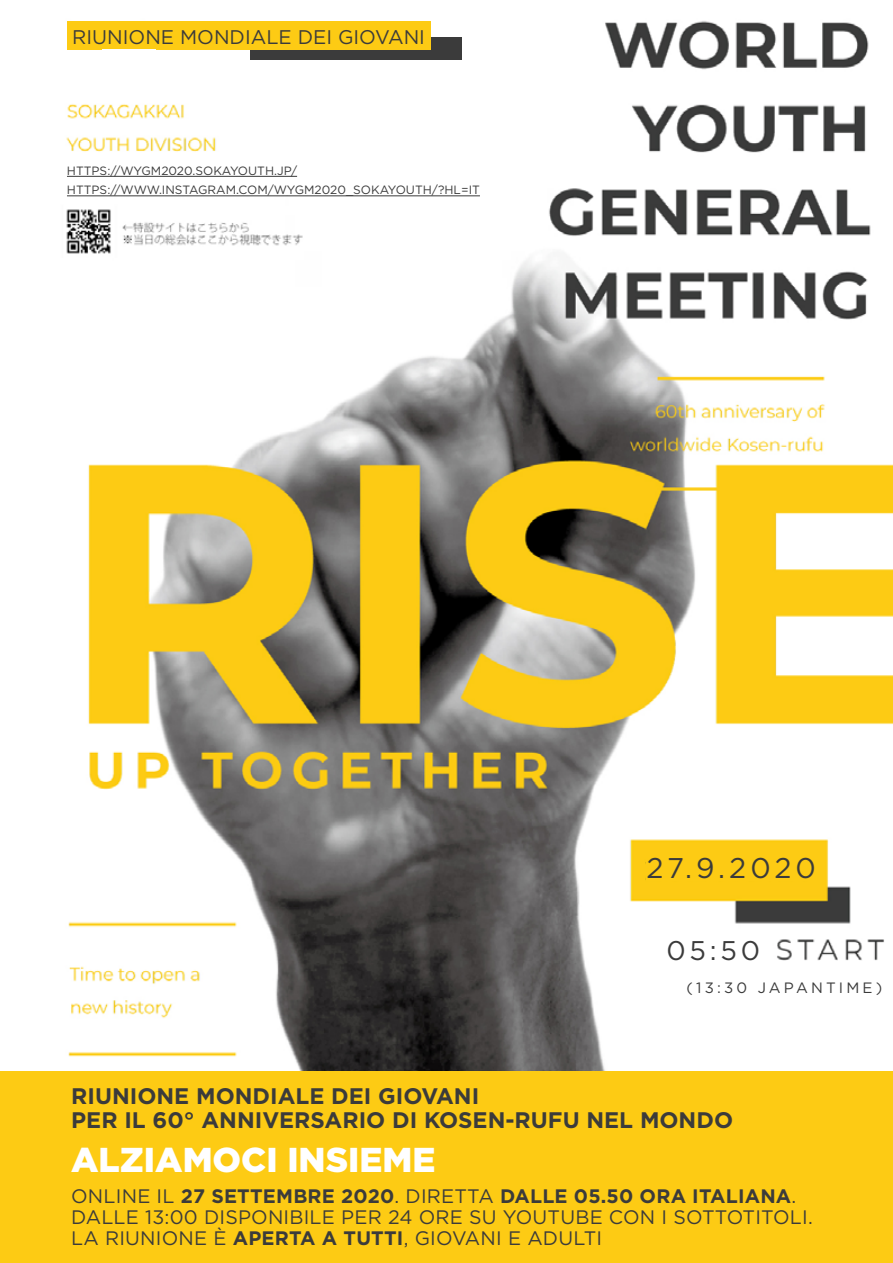
<style>
.page{position:relative;width:893px;height:1263px;background:#fff}
.page>*{position:absolute;margin:0;border:0;box-sizing:border-box;transform-origin:0 0}
.t1{font:900 34.5px "Gotham HTF";color:#fff}
.t2{font:28.5px "Gotham HTF";letter-spacing:.135em;color:#3b3b3b}
.t3{font:27px "Gotham HTF";color:#3b3b3b}
.t4{font:700 22.5px/24px "Gotham HTF";color:#3b3b3b}
.t5{font:19.8px "Gotham HTF";color:#3b3b3b}
.t6{font:19.5px/21px "Gotham HTF";letter-spacing:.01em;color:#3b3b3b}
.t7{font:15px "Gotham HTF";letter-spacing:.21em;color:#3b3b3b}
.t8{font:12px/19.5px "Gotham HTF";color:#3b3b3b}
.s1{font-weight:700}
</style>
<div class="page">
<img style="left:66px;top:21px;width:827px;height:1050px">
<div style="left:646px;top:855px;width:170px;height:26px;background:#fdcb14"></div>
<div style="left:666px;top:937px;width:99px;height:24px;background:#fff"></div>
<div style="left:664px;top:961px;width:157px;height:24px;background:#fff"></div>
<div style="left:666px;top:980px;width:216px;height:15px;background:#fff"></div>
<div style="left:67px;top:165px;width:416px;height:29px;background:#fff"></div>
<hr style="left:67px;top:176px;width:230px;height:1px;background:#3b3b3b">
<hr style="left:67px;top:196px;width:413px;height:1px;background:#3b3b3b">
<div style="left:250px;top:37px;width:211px;height:23px;background:#3b3b3b"></div>
<div style="left:68px;top:21px;width:363px;height:29px;background:#fdcb14"></div>
<div style="left:103px;top:50px;width:53px;height:10px;background:#fff"></div>
<div style="left:0;top:1071px;width:893px;height:192px;background:#fdcb14"></div>
<p class="t5" style="left:72px;top:26px;width:354px">RIUNIONE MONDIALE DEI GIOVANI</p>
<p class="t8" style="left:67px;top:161px;width:414px">HTTPS://WYGM2020.SOKAYOUTH.JP/<br>HTTPS://WWW.INSTAGRAM.COM/WYGM2020_SOKAYOUTH/?HL=IT</p>
<h2 class="t2" style="left:646px;top:852px;width:171px">27.9.2020</h2>
<h3 class="t3" style="left:666px;top:935px;width:95px">05:50</h3>
<p class="t7" style="left:686px;top:979px;width:197px">(13:30 JAPANTIME)</p>
<p class="t4" style="left:71px;top:1083px;width:663px">RIUNIONE MONDIALE DEI GIOVANI<br>PER IL 60° ANNIVERSARIO DI KOSEN-RUFU NEL MONDO</p>
<h1 class="t1" style="left:71px;top:1139px;width:366px">ALZIAMOCI INSIEME</h1>
<p class="t6" style="left:71px;top:1185px;width:743px">ONLINE IL <span class="s1">27 SETTEMBRE 2020</span>. DIRETTA <span class="s1">DALLE 05.50 ORA ITALIANA</span>.<br>DALLE 13:00 DISPONIBILE PER 24 ORE SU YOUTUBE CON I SOTTOTITOLI.<br>LA RIUNIONE È <span class="s1">APERTA A TUTTI</span>, GIOVANI E ADULTI</p>
</div>
